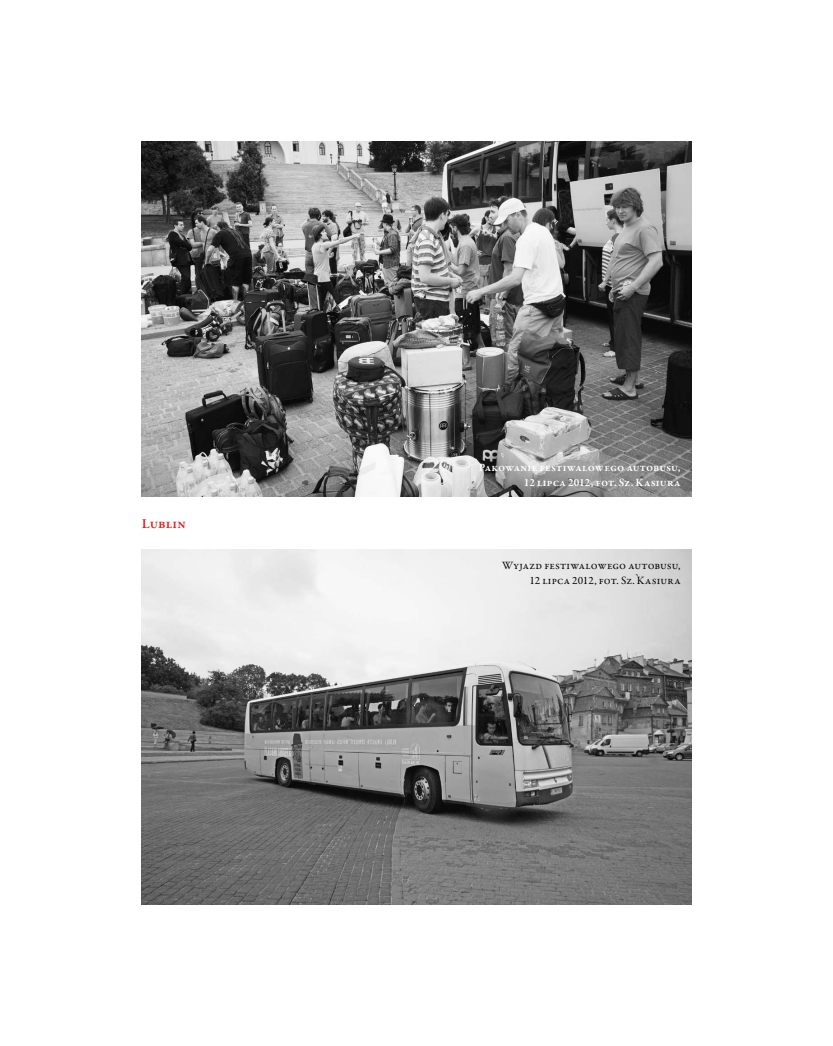
<style>
.page{position:relative;width:833px;height:1046px;background:#fff}
.page>*{position:absolute;margin:0;border:0;box-sizing:border-box;transform-origin:0 0}
.Ty_02_a{font:600 13.75px "Garamond Premr Pro";letter-spacing:.005em;color:#d62725}
.Foto_podpis_01{font:600 11.25px/15px "Garamond Premr Pro";letter-spacing:.005em;color:#fff;text-align:right}
.Foto_podpis_01-2{font:11.25px/15px "Garamond Premr Pro";letter-spacing:.01em;color:#000;text-align:right}
</style>
<div class="page">
<img style="left:142px;top:142px;width:549px;height:354px">
<img style="left:142px;top:549px;width:549px;height:355px">
<p class="Ty_02_a" style="left:142px;top:515px;width:45px">Lublin</p>
<p class="Foto_podpis_01" style="left:479px;top:459px;width:203px">Pakowanie festiwalowego autobusu,<br>12 lipca 2012, fot. Sz. Kasiura</p>
<p class="Foto_podpis_01-2" style="left:502px;top:558px;width:180px">Wyjazd festiwalowego autobusu,<br>12 lipca 2012, fot. Sz. Kasiura</p>
</div>
